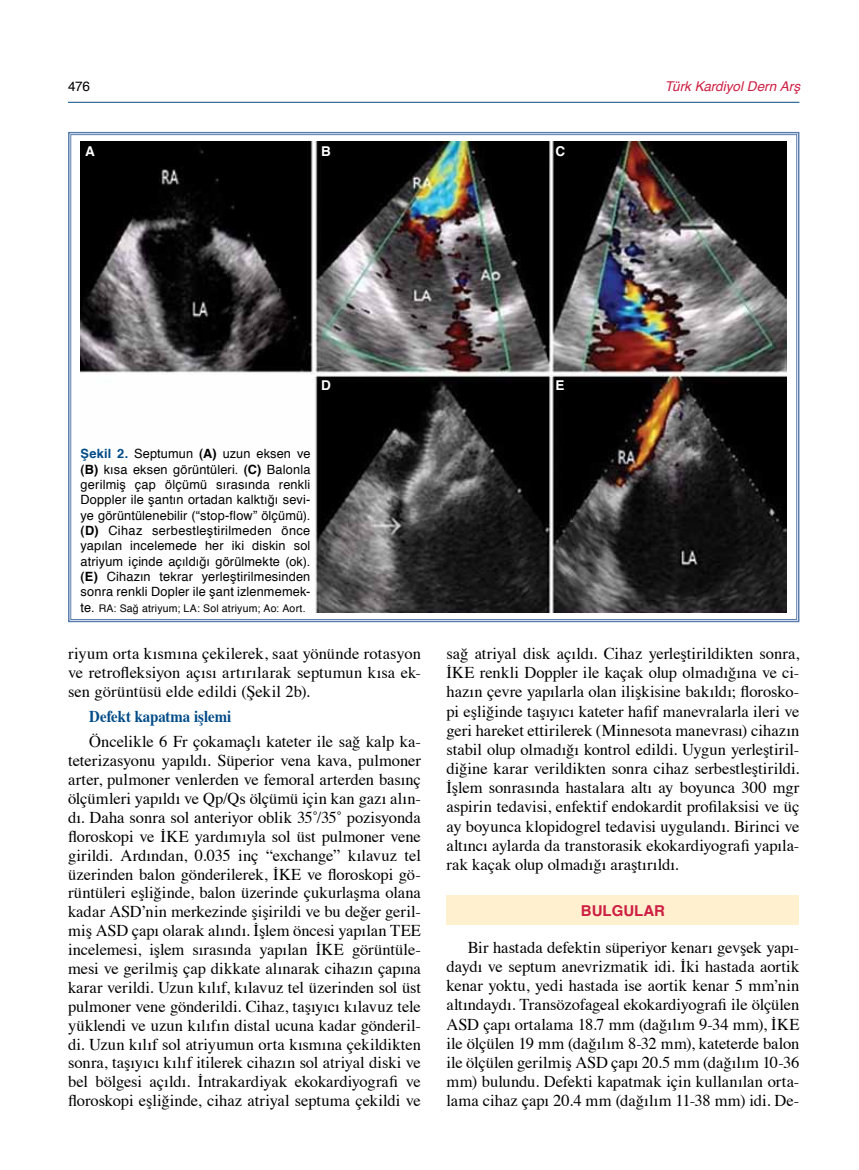
<style>
.page{position:relative;width:859px;height:1170px;background:#fff}
.page>*{position:absolute;margin:0;border:0;box-sizing:border-box;transform-origin:0 0}
.t1{font:16.5px/18.9px "Times";letter-spacing:.005em;color:#000;text-align:justify}
.t2{font:700 16.5px "Times";color:#004b88;scale:.9 1}
.t3{font:700 15px "Helvetica";color:#cd1f43}
.t4{font:italic 13.5px "Helvetica";letter-spacing:-.005em;color:#cd1f43}
.t5{font:700 13.5px "Helvetica";color:#fff}
.t6{font:13.5px "Helvetica";color:#000}
.t7{font:12.75px/15.3px "Helvetica";letter-spacing:.01em;color:#000;text-align:justify}
.t8{font:10.5px "Helvetica";letter-spacing:.02em;color:#000}
.s1{font-weight:700;color:#004b88}
.s2{font-weight:700}
.s3{font-size:12.75px}
</style>
<div class="page">
<hr style="left:68px;top:102px;width:731px;height:1px;background:#004b88">
<div style="left:446px;top:895px;width:353px;height:30px;background:#fff1cf"></div>
<svg style="left:68px;top:131px;width:732px;height:492px"></svg>
<img style="left:81px;top:141px;width:706px;height:471px">
<p class="t6" style="left:68px;top:76px;width:23px">476</p>
<p class="t4" style="left:665px;top:76px;width:137px">Türk Kardiyol Dern Arş</p>
<p class="t5" style="left:85px;top:141px;width:11px">A</p>
<p class="t5" style="left:321px;top:141px;width:11px">B</p>
<p class="t5" style="left:556px;top:141px;width:11px">C</p>
<p class="t5" style="left:321px;top:374px;width:11px">D</p>
<p class="t7" style="left:81px;top:446px;width:231px"><span class="s1">Şekil 2.</span> Septumun <span class="s2">(A)</span> uzun eksen ve <span class="s2">(B)</span> kısa eksen görüntüleri. <span class="s2">(C)</span> Balonla gerilmiş çap ölçümü sırasında renkli Doppler ile şantın ortadan kalktığı sevi&shy;ye görüntülenebilir (“stop-flow” ölçümü). <span class="s2">(D)</span> Cihaz serbestleştirilmeden önce yapılan incelemede her iki diskin sol atriyum içinde açıldığı görülmekte (ok). <span class="s2">(E)</span> Cihazın tekrar yerleştirilmesinden sonra renkli Dopler ile şant izlenmemek-</p>
<p class="t8" style="left:81px;top:599px;width:227px"><span class="s3">te.</span> RA: Sağ atriyum; LA: Sol atriyum; Ao: Aort.</p>
<p class="t1" style="left:68px;top:642px;width:354px">riyum orta kısmına çekilerek, saat yönünde rotasyon ve retrofleksiyon açısı artırılarak septumun kısa ek&shy;sen görüntüsü elde edildi (Şekil 2b).</p>
<p class="t2" style="left:89px;top:700px;width:159px">Defekt kapatma işlemi</p>
<p class="t1" style="left:68px;top:731px;width:354px;text-indent:21px">Öncelikle 6 Fr çokamaçlı kateter ile sağ kalp ka&shy;teterizasyonu yapıldı. Süperior vena kava, pulmoner arter, pulmoner venlerden ve femoral arterden basınç ölçümleri yapıldı ve Qp/Qs ölçümü için kan gazı alın&shy;dı. Daha sonra sol anteriyor oblik 35˚/35˚ pozisyonda floroskopi ve İKE yardımıyla sol üst pulmoner vene girildi. Ardından, 0.035 inç “exchange” kılavuz tel üzerinden balon gönderilerek, İKE ve floroskopi gö&shy;rüntüleri eşliğinde, balon üzerinde çukurlaşma olana kadar ASD’nin merkezinde şişirildi ve bu değer geril&shy;miş ASD çapı olarak alındı. İşlem öncesi yapılan TEE incelemesi, işlem sırasında yapılan İKE görüntüle&shy;mesi ve gerilmiş çap dikkate alınarak cihazın çapına karar verildi. Uzun kılıf, kılavuz tel üzerinden sol üst pulmoner vene gönderildi. Cihaz, taşıyıcı kılavuz tele yüklendi ve uzun kılıfın distal ucuna kadar gönderil&shy;di. Uzun kılıf sol atriyumun orta kısmına çekildikten sonra, taşıyıcı kılıf itilerek cihazın sol atriyal diski ve bel bölgesi açıldı. İntrakardiyak ekokardiyografi ve floroskopi eşliğinde, cihaz atriyal septuma çekildi ve</p>
<p class="t5" style="left:556px;top:374px;width:11px">E</p>
<p class="t1" style="left:446px;top:642px;width:354px">sağ atriyal disk açıldı. Cihaz yerleştirildikten sonra, İKE renkli Doppler ile kaçak olup olmadığına ve ci&shy;hazın çevre yapılarla olan ilişkisine bakıldı; florosko&shy;pi eşliğinde taşıyıcı kateter hafif manevralarla ileri ve geri hareket ettirilerek (Minnesota manevrası) cihazın stabil olup olmadığı kontrol edildi. Uygun yerleştiril&shy;diğine karar verildikten sonra cihaz serbestleştirildi.<br>İşlem sonrasında hastalara altı ay boyunca 300 mgr aspirin tedavisi, enfektif endokardit profilaksisi ve üç ay boyunca klopidogrel tedavisi uygulandı. Birinci ve altıncı aylarda da transtorasik ekokardiyografi yapıla&shy;rak kaçak olup olmadığı araştırıldı.</p>
<p class="t3" style="left:581px;top:898px;width:86px">BULGULAR</p>
<p class="t1" style="left:446px;top:936px;width:354px;text-indent:21px">Bir hastada defektin süperiyor kenarı gevşek yapı&shy;daydı ve septum anevrizmatik idi. İki hastada aortik kenar yoktu, yedi hastada ise aortik kenar 5 mm’nin altındaydı. Transözofageal ekokardiyografi ile ölçülen ASD çapı ortalama 18.7 mm (dağılım 9-34 mm), İKE ile ölçülen 19 mm (dağılım 8-32 mm), kateterde balon ile ölçülen gerilmiş ASD çapı 20.5 mm (dağılım 10-36 mm) bulundu. Defekti kapatmak için kullanılan orta&shy;lama cihaz çapı 20.4 mm (dağılım 11-38 mm) idi. De-</p>
</div>
